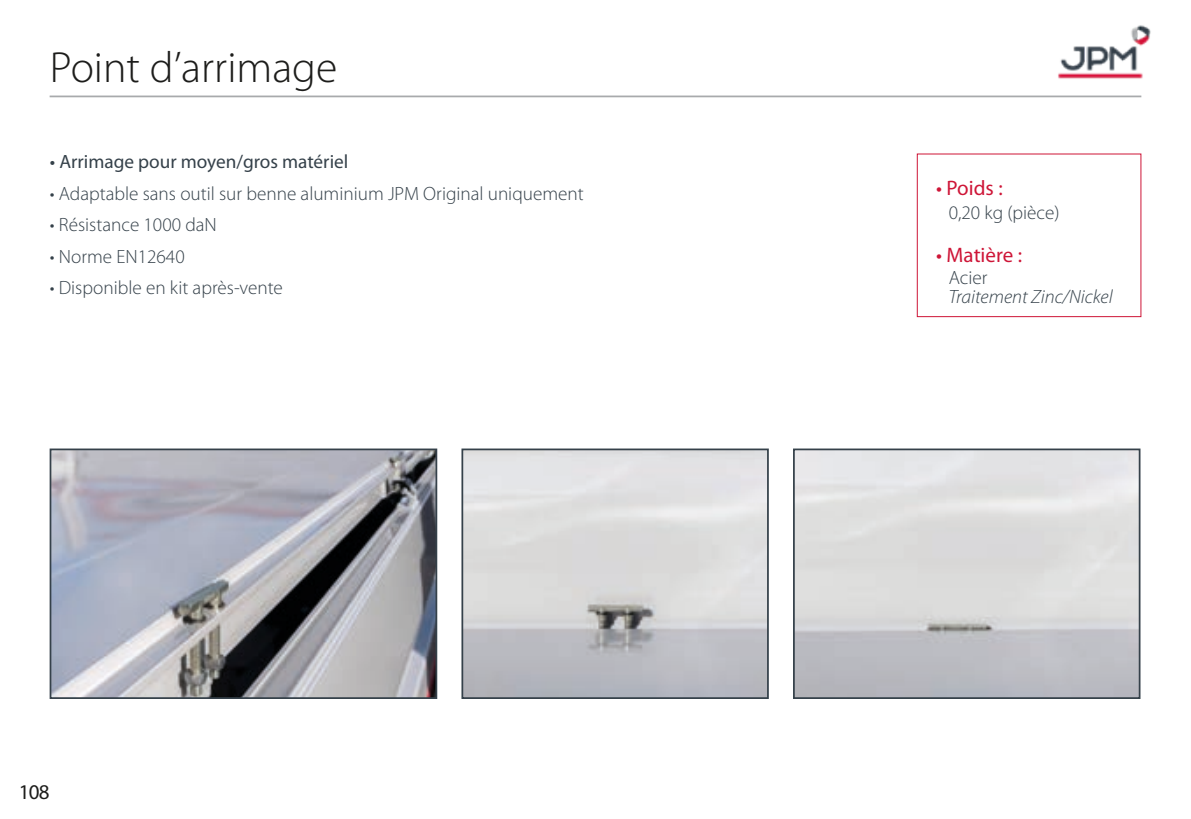
<style>
.page{position:relative;width:1191px;height:819px;background:#fff}
.page>*{position:absolute;margin:0;border:0;box-sizing:border-box;transform-origin:0 0}
.t1{font:300 43.75px "Myriad Pro";color:#1d1d1b}
.t2{font:21px "Myriad Pro";color:#ce1537}
.t3{font:21px "Myriad Pro";color:#1d1d1b}
.t4{font:300 19.25px "Myriad Pro";color:#35414a}
.t5{font:19.25px "Myriad Pro";color:#35414a}
.t6{font:italic 300 19.25px "Myriad Pro";color:#35414a}
</style>
<div class="page">
<hr style="left:50px;top:95px;width:1091px;height:2px;background:#a8aaac">
<img style="left:1058px;top:25px;width:93px;height:54px">
<img style="left:53px;top:451px;width:381px;height:245px">
<div style="left:50px;top:448px;width:387px;height:251px;border:2px solid #35414a"></div>
<img style="left:796px;top:451px;width:341px;height:245px">
<div style="left:793px;top:448px;width:347px;height:251px;border:2px solid #35414a"></div>
<img style="left:464px;top:451px;width:302px;height:245px">
<div style="left:461px;top:448px;width:308px;height:251px;border:2px solid #35414a"></div>
<div style="left:917px;top:153px;width:224px;height:164px;border:1px solid #ce1537"></div>
<h1 class="t1" style="left:50px;top:42px;width:289px">Point d’arrimage</h1>
<p class="t5" style="left:50px;top:151px;width:300px">• Arrimage pour moyen/gros matériel</p>
<p class="t4" style="left:50px;top:181px;width:535px">• Adaptable sans outil sur benne aluminium JPM Original uniquement</p>
<p class="t4" style="left:50px;top:213px;width:168px">• Résistance 1000 daN</p>
<p class="t4" style="left:50px;top:244px;width:136px">• Norme EN12640</p>
<p class="t4" style="left:50px;top:276px;width:235px">• Disponible en kit après-vente</p>
<p class="t3" style="left:19px;top:780px;width:32px">108</p>
<p class="t2" style="left:936px;top:176px;width:68px">• Poids :</p>
<p class="t4" style="left:948px;top:201px;width:112px">0,20 kg (pièce)</p>
<p class="t2" style="left:936px;top:243px;width:87px">• Matière :</p>
<p class="t4" style="left:948px;top:266px;width:40px">Acier</p>
<p class="t6" style="left:948px;top:285px;width:165px">Traitement Zinc/Nickel</p>
</div>
